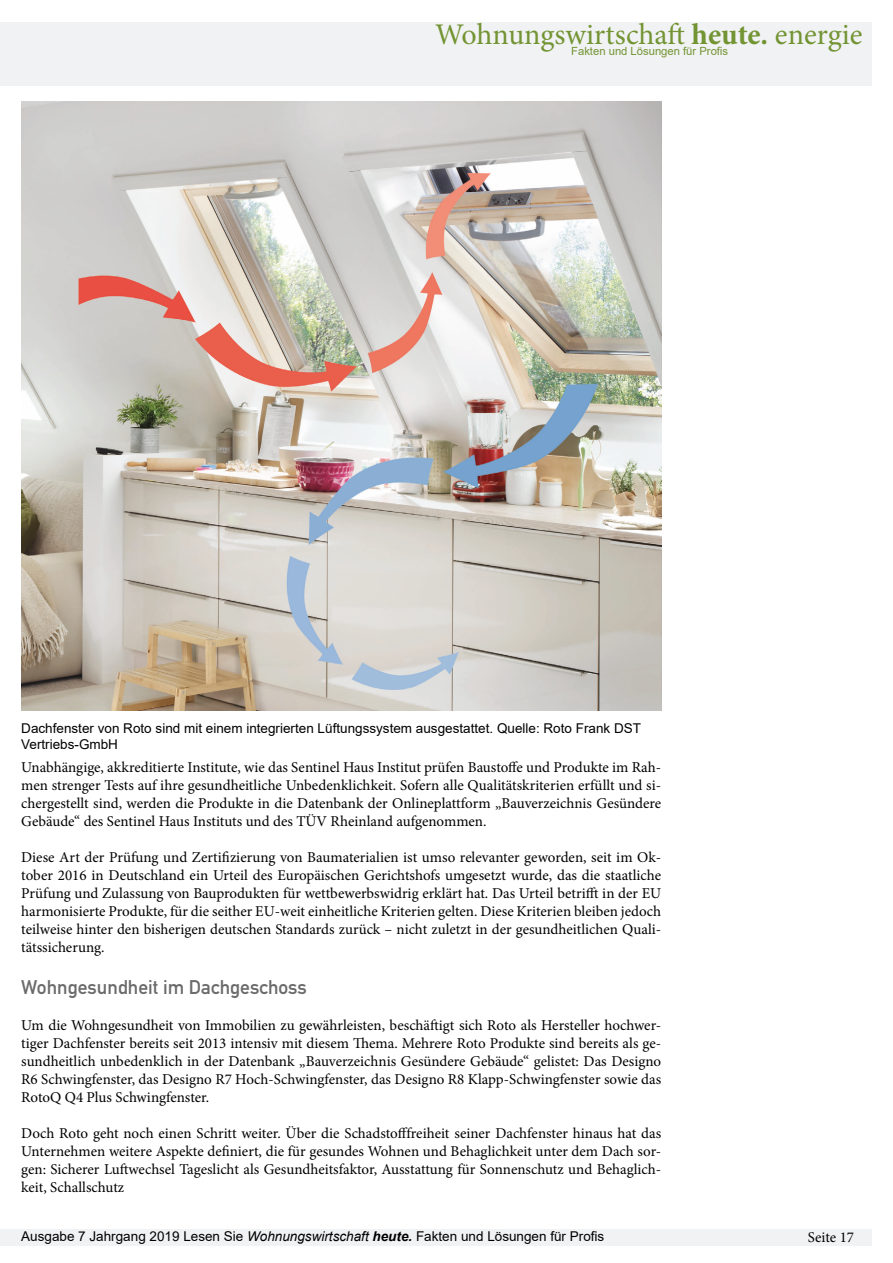
<style>
.page{position:relative;width:893px;height:1263px;background:#fff}
.page>*{position:absolute;margin:0;border:0;box-sizing:border-box;transform-origin:0 0}
.t1{font:30px "Minion Pro";color:#739433}
.t2{font:19.5px "DIN Mittelschrift Std";color:#6b6b6b}
.t3{font:15px/18px "Minion Pro";color:#000;text-align:justify}
.t4{font:13.5px/16.2px "Arial";color:#000}
.t5{font:11.25px "Arial";color:#739433}
.s1{font-weight:700}
.s2{font-style:italic}
.s3{font-weight:700;font-style:italic}
</style>
<div class="page">
<div style="left:0;top:1229px;width:872px;height:17px;background:#f1f2f3"></div>
<div style="left:0;top:22px;width:872px;height:64px;background:#f1f2f3"></div>
<img style="left:21px;top:101px;width:640px;height:609px">
<p class="t1" style="left:435px;top:14px;width:429px">Wohnungswirtschaft <span class="s1">heute.</span> energie</p>
<p class="t5" style="left:571px;top:43px;width:158px">Fakten und Lösungen für Profis</p>
<p class="t4" style="left:21px;top:720px;width:621px">Dachfenster von Roto sind mit einem integrierten Lüftungssystem ausgestattet. Quelle: Roto Frank DST<br>Vertriebs-GmbH</p>
<p class="t3" style="left:21px;top:758px;width:641px">Unabhängige, akkreditierte Institute, wie das Sentinel Haus Institut prüfen Baustoffe und Produkte im Rah&shy;men strenger Tests auf ihre gesundheitliche Unbedenklichkeit. Sofern alle Qualitätskriterien erfüllt und si&shy;chergestellt sind, werden die Produkte in die Datenbank der Onlineplattform „Bauverzeichnis Gesündere Gebäude“ des Sentinel Haus Instituts und des TÜV Rheinland aufgenommen.</p>
<p class="t3" style="left:21px;top:848px;width:641px">Diese Art der Prüfung und Zertifizierung von Baumaterialien ist umso relevanter geworden, seit im Ok&shy;tober 2016 in Deutschland ein Urteil des Europäischen Gerichtshofs umgesetzt wurde, das die staatliche Prüfung und Zulassung von Bauprodukten für wettbewerbswidrig erklärt hat. Das Urteil betrifft in der EU harmonisierte Produkte, für die seither EU-weit einheitliche Kriterien gelten. Diese Kriterien bleiben jedoch teilweise hinter den bisherigen deutschen Standards zurück – nicht zuletzt in der gesundheitlichen Quali&shy;tätssicherung.</p>
<p class="t2" style="left:21px;top:975px;width:287px">Wohngesundheit im Dachgeschoss</p>
<p class="t3" style="left:21px;top:1016px;width:641px">Um die Wohngesundheit von Immobilien zu gewährleisten, beschäftigt sich Roto als Hersteller hochwer&shy;tiger Dachfenster bereits seit 2013 intensiv mit diesem Thema. Mehrere Roto Produkte sind bereits als ge&shy;sundheitlich unbedenklich in der Datenbank „Bauverzeichnis Gesündere Gebäude“ gelistet: Das Designo R6 Schwingfenster, das Designo R7 Hoch-Schwingfenster, das Designo R8 Klapp-Schwingfenster sowie das RotoQ Q4 Plus Schwingfenster.</p>
<p class="t3" style="left:21px;top:1124px;width:641px">Doch Roto geht noch einen Schritt weiter. Über die Schadstofffreiheit seiner Dachfenster hinaus hat das Unternehmen weitere Aspekte definiert, die für gesundes Wohnen und Behaglichkeit unter dem Dach sor&shy;gen: Sicherer Luftwechsel Tageslicht als Gesundheitsfaktor, Ausstattung für Sonnenschutz und Behaglich&shy;keit, Schallschutz</p>
<p class="t4" style="left:21px;top:1227px;width:585px">Ausgabe 7 Jahrgang 2019 Lesen Sie <span class="s2">Wohnungswirtschaft</span> <span class="s3">heute.</span> Fakten und Lösungen für Profis</p>
<p class="t3" style="left:808px;top:1229px;width:48px">Seite 17</p>
</div>
